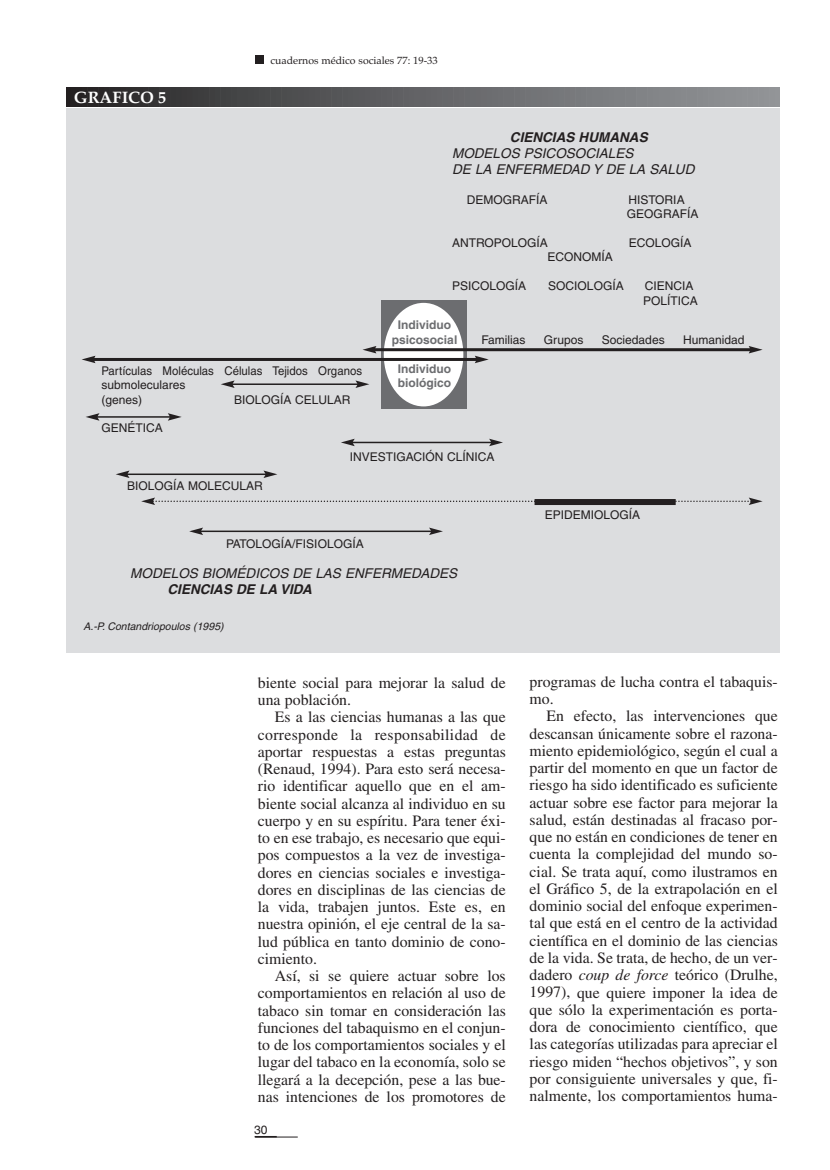
<style>
.page{position:relative;width:830px;height:1170px;background:#fff}
.page>*{position:absolute;margin:0;border:0;box-sizing:border-box;transform-origin:0 0}
.t1{font:700 16.5px "Palatino";color:#fff}
.t2{font:15.75px/17.2px "Times";color:#231f20;text-align:justify}
.t3{font:italic 13.5px/16.2px "Helvetica";color:#231f20}
.t4{font:italic 700 13.5px "Helvetica";color:#231f20}
.t5{font:12px/14.4px "Helvetica";color:#231f20}
.t6{font:12px/14.4px "Helvetica";color:#231f20;scale:.95 1}
.t7{font:700 12px/14.4px "Helvetica";color:#6c6d70;text-align:center}
.t8{font:10.5px "Palatino";color:#231f20}
.t9{font:italic 10.5px "Helvetica";color:#231f20}
.s1{font-style:italic}
</style>
<div class="page">
<div style="left:66px;top:108px;width:712px;height:544px;background:#dcdddf"></div>
<div style="left:381px;top:301px;width:86px;height:108px;background:#6c6d70"></div>
<hr style="left:255px;top:1136px;width:42px;height:1px;background:#231f20">
<div style="left:255px;top:55px;width:9px;height:9px;background:#231f20"></div>
<hr style="left:254px;top:1135px;width:22px;height:2px;background:#231f20">
<svg style="left:67px;top:87px;width:711px;height:19px"></svg>
<div style="left:383px;top:303px;width:80px;height:103px;background:#fff;border-radius:50%"></div>
<hr style="left:373px;top:348px;width:378px;height:3px;background:#231f20">
<svg style="left:362px;top:346px;width:14px;height:7px"></svg>
<svg style="left:748px;top:346px;width:14px;height:7px"></svg>
<hr style="left:93px;top:358px;width:384px;height:3px;background:#231f20">
<svg style="left:82px;top:356px;width:13px;height:7px"></svg>
<svg style="left:475px;top:356px;width:13px;height:7px"></svg>
<hr style="left:232px;top:383px;width:126px;height:2px;background:#231f20">
<svg style="left:221px;top:380px;width:13px;height:8px"></svg>
<svg style="left:355px;top:380px;width:14px;height:8px"></svg>
<hr style="left:97px;top:416px;width:73px;height:1px;background:#231f20">
<svg style="left:86px;top:413px;width:13px;height:7px"></svg>
<svg style="left:168px;top:413px;width:14px;height:7px"></svg>
<hr style="left:127px;top:473px;width:139px;height:2px;background:#231f20">
<svg style="left:116px;top:470px;width:13px;height:8px"></svg>
<svg style="left:263px;top:470px;width:14px;height:8px"></svg>
<hr style="left:352px;top:441px;width:139px;height:2px;background:#231f20">
<svg style="left:341px;top:439px;width:13px;height:7px"></svg>
<svg style="left:489px;top:438px;width:13px;height:8px"></svg>
<svg style="left:141px;top:497px;width:621px;height:8px"></svg>
<div style="left:534px;top:499px;width:141px;height:6px;background:#231f20"></div>
<hr style="left:200px;top:530px;width:231px;height:2px;background:#231f20">
<svg style="left:189px;top:527px;width:14px;height:8px"></svg>
<svg style="left:429px;top:527px;width:13px;height:8px"></svg>
<p class="t1" style="left:74px;top:87px;width:94px">GRAFICO 5</p>
<p class="t8" style="left:270px;top:54px;width:169px">cuadernos médico sociales 77: 19-33</p>
<p class="t6" style="left:101px;top:364px;width:276px">Partículas Moléculas Células Tejidos Organos submoleculares<br>(genes)</p>
<p class="t5" style="left:234px;top:393px;width:118px">BIOLOGÍA CELULAR</p>
<p class="t5" style="left:101px;top:422px;width:63px">GENÉTICA</p>
<p class="t4" style="left:509px;top:132px;width:139px">CIENCIAS HUMANAS</p>
<p class="t3" style="left:452px;top:146px;width:244px">MODELOS PSICOSOCIALES<br>DE LA ENFERMEDAD Y DE LA SALUD</p>
<p class="t5" style="left:466px;top:193px;width:82px">DEMOGRAFÍA</p>
<p class="t5" style="left:626px;top:193px;width:73px">HISTORIA<br>GEOGRAFÍA</p>
<p class="t5" style="left:452px;top:237px;width:97px">ANTROPOLOGÍA</p>
<p class="t5" style="left:628px;top:237px;width:64px">ECOLOGÍA</p>
<p class="t5" style="left:547px;top:251px;width:67px">ECONOMÍA</p>
<p class="t5" style="left:452px;top:280px;width:76px">PSICOLOGÍA</p>
<p class="t5" style="left:548px;top:280px;width:77px">SOCIOLOGÍA</p>
<p class="t5" style="left:642px;top:280px;width:56px">CIENCIA<br>POLÍTICA</p>
<p class="t5" style="left:481px;top:334px;width:46px">Familias</p>
<p class="t5" style="left:543px;top:334px;width:41px">Grupos</p>
<p class="t5" style="left:601px;top:334px;width:64px">Sociedades</p>
<p class="t5" style="left:682px;top:334px;width:63px">Humanidad</p>
<p class="t7" style="left:391px;top:319px;width:67px">Individuo psicosocial</p>
<p class="t7" style="left:398px;top:362px;width:55px;text-align:left">Individuo biológico</p>
<p class="t5" style="left:127px;top:480px;width:137px">BIOLOGÍA MOLECULAR</p>
<p class="t5" style="left:349px;top:451px;width:146px">INVESTIGACIÓN CLÍNICA</p>
<p class="t5" style="left:226px;top:537px;width:139px">PATOLOGÍA/FISIOLOGÍA</p>
<p class="t3" style="left:130px;top:566px;width:328px">MODELOS BIOMÉDICOS DE LAS ENFERMEDADES</p>
<p class="t4" style="left:167px;top:584px;width:146px">CIENCIAS DE LA VIDA</p>
<p class="t9" style="left:83px;top:622px;width:142px">A.-P. Contandriopoulos (1995)</p>
<p class="t2" style="left:258px;top:675px;width:249px">biente social para mejorar la salud de una población.</p>
<p class="t2" style="left:258px;top:710px;width:249px;text-indent:17px">Es a las ciencias humanas a las que corresponde la responsabilidad de aportar respuestas a estas preguntas (Renaud, 1994). Para esto será necesa&shy;rio identificar aquello que en el am&shy;biente social alcanza al individuo en su cuerpo y en su espíritu. Para tener éxi&shy;to en ese trabajo, es necesario que equi&shy;pos compuestos a la vez de investiga&shy;dores en ciencias sociales e investiga&shy;dores en disciplinas de las ciencias de la vida, trabajen juntos. Este es, en nuestra opinión, el eje central de la sa&shy;lud pública en tanto dominio de cono&shy;cimiento.</p>
<p class="t2" style="left:258px;top:968px;width:249px;text-indent:17px">Así, si se quiere actuar sobre los comportamientos en relación al uso de tabaco sin tomar en consideración las funciones del tabaquismo en el conjun&shy;to de los comportamientos sociales y el lugar del tabaco en la economía, solo se llegará a la decepción, pese a las bue&shy;nas intenciones de los promotores de</p>
<p class="t5" style="left:254px;top:1123px;width:15px">30</p>
<p class="t5" style="left:544px;top:508px;width:97px">EPIDEMIOLOGÍA</p>
<p class="t2" style="left:529px;top:674px;width:249px">programas de lucha contra el tabaquis&shy;mo.</p>
<p class="t2" style="left:529px;top:709px;width:249px;text-indent:17px">En efecto, las intervenciones que descansan únicamente sobre el razona&shy;miento epidemiológico, según el cual a partir del momento en que un factor de riesgo ha sido identificado es suficiente actuar sobre ese factor para mejorar la salud, están destinadas al fracaso por&shy;que no están en condiciones de tener en cuenta la complejidad del mundo so&shy;cial. Se trata aquí, como ilustramos en el Gráfico 5, de la extrapolación en el dominio social del enfoque experimen&shy;tal que está en el centro de la actividad científica en el dominio de las ciencias de la vida. Se trata, de hecho, de un ver&shy;dadero <span class="s1">coup de force</span> teórico (Drulhe, 1997), que quiere imponer la idea de que sólo la experimentación es porta&shy;dora de conocimiento científico, que las categorías utilizadas para apreciar el riesgo miden “hechos objetivos”, y son por consiguiente universales y que, fi&shy;nalmente, los comportamientos huma-</p>
</div>
